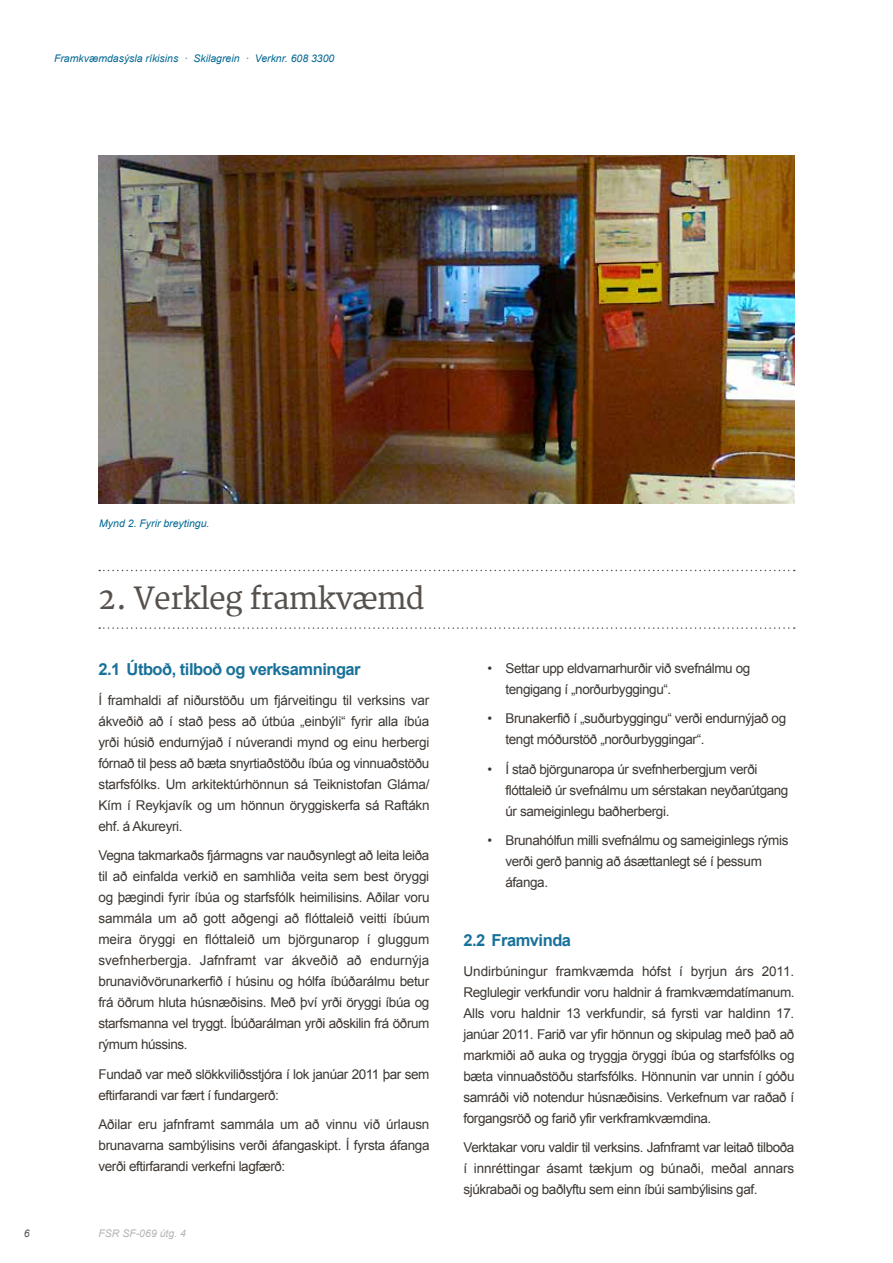
<style>
.page{position:relative;width:893px;height:1263px;background:#fff}
.page>*{position:absolute;margin:0;border:0;box-sizing:border-box;transform-origin:0 0}
.t1{font:30px "Merriweather";color:#57514d}
.t2{font:700 16.5px "Arial";letter-spacing:-.03em;color:#18719a}
.t3{font:13.5px/21px "Arial";letter-spacing:-.03em;color:#3d3732;text-align:justify}
.t4{font:italic 10.5px "Arial";color:#006892}
.t5{font:italic 10.5px "Arial";color:#b4b4b4}
.t6{font:italic 10.5px "Arial";color:#57514d}
</style>
<div class="page">
<svg style="left:99px;top:627px;width:696px;height:2px"></svg>
<svg style="left:99px;top:570px;width:696px;height:1px"></svg>
<img style="left:98px;top:155px;width:696px;height:349px">
<p class="t4" style="left:54px;top:51px;width:282px">Framkvæmdasýsla ríkisins · Skilagrein · Verknr. 608 3300</p>
<p class="t4" style="left:99px;top:516px;width:112px">Mynd 2. Fyrir breytingu.</p>
<h1 class="t1" style="left:99px;top:573px;width:327px">2. Verkleg framkvæmd</h1>
<p class="t2" style="left:98px;top:658px;width:264px">2.1 Útboð, tilboð og verksamningar</p>
<p class="t3" style="left:98px;top:689px;width:333px">Í framhaldi af niðurstöðu um fjárveitingu til verksins var ákveðið að í stað þess að útbúa „einbýli“ fyrir alla íbúa yrði húsið endurnýjað í núverandi mynd og einu herbergi fórnað til þess að bæta snyrtiaðstöðu íbúa og vinnuaðstöðu starfsfólks. Um arkitektúrhönnun sá Teiknistofan Gláma/ Kím í Reykjavík og um hönnun öryggiskerfa sá Raftákn ehf. á Akureyri.</p>
<p class="t3" style="left:98px;top:845px;width:333px">Vegna takmarkaðs fjármagns var nauðsynlegt að leita leiða til að einfalda verkið en samhliða veita sem best öryggi og þægindi fyrir íbúa og starfsfólk heimilisins. Aðilar voru sammála um að gott aðgengi að flóttaleið veitti íbúum meira öryggi en flóttaleið um björgunarop í gluggum svefnherbergja. Jafnframt var ákveðið að endurnýja brunaviðvörunarkerfið í húsinu og hólfa íbúðarálmu betur frá öðrum hluta húsnæðisins. Með því yrði öryggi íbúa og starfsmanna vel tryggt. Íbúðarálman yrði aðskilin frá öðrum rýmum hússins.</p>
<p class="t3" style="left:98px;top:1063px;width:332px">Fundað var með slökkviliðsstjóra í lok janúar 2011 þar sem eftirfarandi var fært í fundargerð:</p>
<p class="t3" style="left:98px;top:1114px;width:333px">Aðilar eru jafnframt sammála um að vinnu við úrlausn brunavarna sambýlisins verði áfangaskipt. Í fyrsta áfanga verði eftirfarandi verkefni lagfærð:</p>
<p class="t6" style="left:24px;top:1227px;width:7px">6</p>
<p class="t5" style="left:98px;top:1227px;width:89px">FSR SF-069 útg. 4</p>
<p class="t3" style="left:505px;top:658px;width:246px;text-indent:-18px">• Settar upp eldvarnarhurðir við svefnálmu og tengigang í „norðurbyggingu“.</p>
<p class="t3" style="left:505px;top:708px;width:282px;text-indent:-18px">• Brunakerfið í „suðurbyggingu“ verði endurnýjað og tengt móðurstöð „norðurbyggingar“.</p>
<p class="t3" style="left:505px;top:759px;width:284px;text-align:left;text-indent:-18px">• Í stað björgunaropa úr svefnherbergjum verði flóttaleið úr svefnálmu um sérstakan neyðarútgang úr sameiginlegu baðherbergi.</p>
<p class="t3" style="left:505px;top:830px;width:284px;text-align:left;text-indent:-18px">• Brunahólfun milli svefnálmu og sameiginlegs rýmis verði gerð þannig að ásættanlegt sé í þessum áfanga.</p>
<p class="t2" style="left:463px;top:929px;width:109px">2.2 Framvinda</p>
<p class="t3" style="left:463px;top:961px;width:333px">Undirbúningur framkvæmda hófst í byrjun árs 2011.<br>Reglulegir verkfundir voru haldnir á framkvæmdatímanum.<br>Alls voru haldnir 13 verkfundir, sá fyrsti var haldinn 17. janúar 2011. Farið var yfir hönnun og skipulag með það að markmiði að auka og tryggja öryggi íbúa og starfsfólks og bæta vinnuaðstöðu starfsfólks. Hönnunin var unnin í góðu samráði við notendur húsnæðisins. Verkefnum var raðað í forgangsröð og farið yfir verkframkvæmdina.</p>
<p class="t3" style="left:463px;top:1137px;width:332px">Verktakar voru valdir til verksins. Jafnframt var leitað tilboða í innréttingar ásamt tækjum og búnaði, meðal annars sjúkrabaði og baðlyftu sem einn íbúi sambýlisins gaf.</p>
</div>
